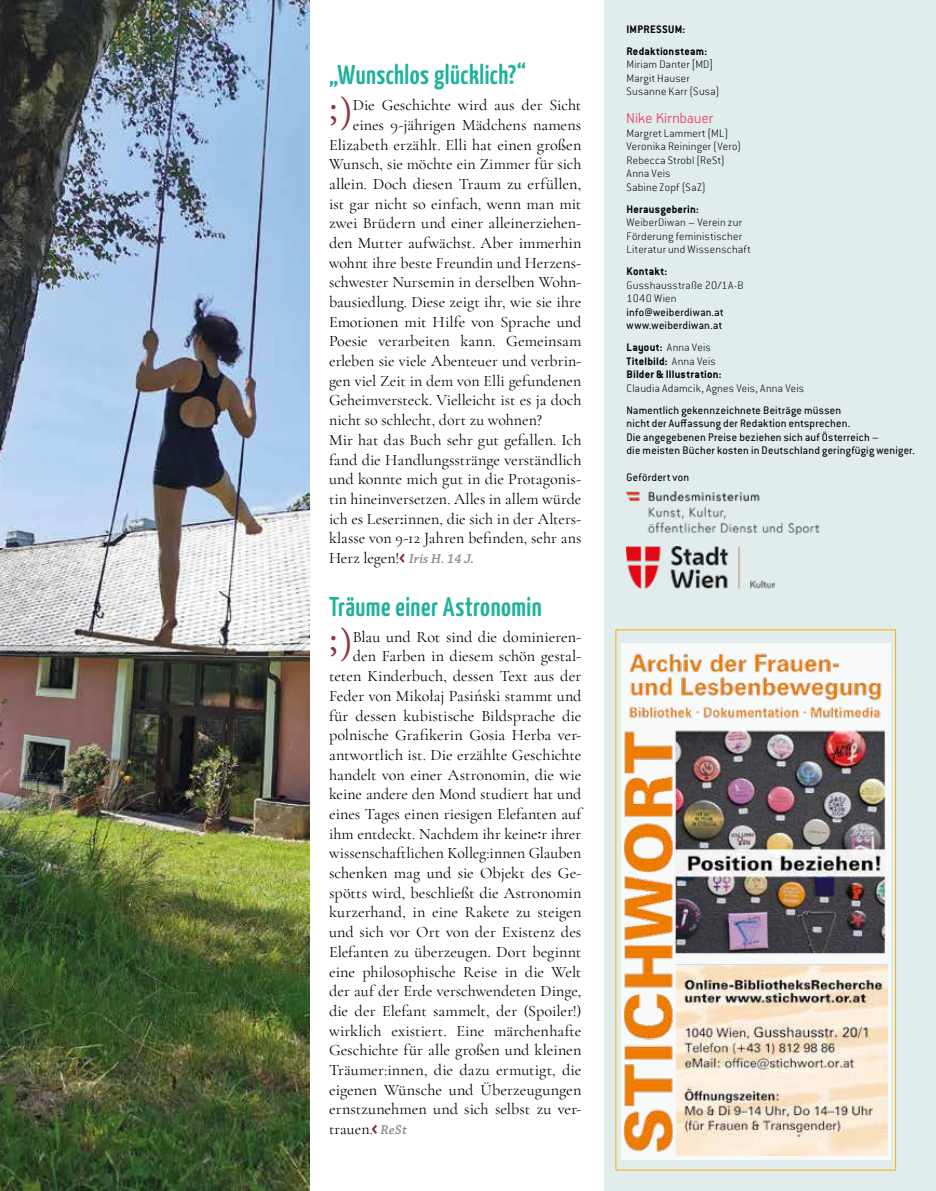
<style>
.page{position:relative;width:936px;height:1191px;background:#fff}
.page>*{position:absolute;margin:0;border:0;box-sizing:border-box;transform-origin:0 0}
.t1{font:39.3px "Minion Pro";color:#8d3844}
.t2{font:600 27px "Yanone Kaffeesatz";letter-spacing:.015em;color:#1fb19b}
.t3{font:300 16.2px "PF Handbook Pro";letter-spacing:.015em;color:#e7496c}
.t4{font:15.9px "Cormorant Garamond";color:#000}
.t5{font:200 12px/13.5px "Conduit ITC Std";letter-spacing:.02em;color:#000}
.t6{font:12px/13.5px "Conduit ITC Std";letter-spacing:.02em;color:#000}
.t7{font:700 12px/13.5px "Conduit ITC Std";letter-spacing:.02em;color:#000}
.s1{font-weight:700}
.s2{font-family:"Euphemia CAS";font-size:18px;color:#8d3844}
.s3{font-family:"Chaparral Pro Semibold It Capt";font-size:13.5px;color:#8e8b95}
.s4{font-weight:200}
</style>
<div class="page">
<img style="left:0;top:0;width:309px;height:1191px">
<div style="left:604px;top:0;width:331px;height:1191px;background:#e1eced"></div>
<svg style="left:621px;top:643px;width:269px;height:516px;fill:#f8fafa"></svg>
<img style="left:624px;top:644px;width:263px;height:511px">
<img style="left:626px;top:547px;width:148px;height:42px">
<img style="left:626px;top:492px;width:192px;height:42px">
<h2 class="t2" style="left:329px;top:56px;width:198px">„Wunschlos glücklich?“</h2>
<h1 class="t1" style="left:329px;top:83px;width:25px">;)</h1>
<p class="t4" style="left:353px;top:95px;width:230px">Die Geschichte wird aus der Sicht</p>
<p class="t4" style="left:353px;top:115px;width:230px">eines 9-jährigen Mädchens namens</p>
<p class="t4" style="left:329px;top:135px;width:254px">Elizabeth erzählt. Elli hat einen großen</p>
<p class="t4" style="left:329px;top:154px;width:254px">Wunsch, sie möchte ein Zimmer für sich</p>
<p class="t4" style="left:329px;top:174px;width:254px">allein. Doch diesen Traum zu erfüllen,</p>
<p class="t4" style="left:329px;top:194px;width:254px">ist gar nicht so einfach, wenn man mit</p>
<p class="t4" style="left:329px;top:213px;width:254px">zwei Brüdern und einer alleinerziehen-</p>
<p class="t4" style="left:329px;top:233px;width:254px">den Mutter aufwächst. Aber immerhin</p>
<p class="t4" style="left:329px;top:253px;width:254px">wohnt ihre beste Freundin und Herzens-</p>
<p class="t4" style="left:329px;top:272px;width:254px">schwester Nursemin in derselben Wohn-</p>
<p class="t4" style="left:329px;top:292px;width:254px">bausiedlung. Diese zeigt ihr, wie sie ihre</p>
<p class="t4" style="left:329px;top:312px;width:254px">Emotionen mit Hilfe von Sprache und</p>
<p class="t4" style="left:329px;top:332px;width:254px">Poesie verarbeiten kann. Gemeinsam</p>
<p class="t4" style="left:329px;top:351px;width:254px">erleben sie viele Abenteuer und verbrin-</p>
<p class="t4" style="left:329px;top:371px;width:254px">gen viel Zeit in dem von Elli gefundenen</p>
<p class="t4" style="left:329px;top:391px;width:254px">Geheimversteck. Vielleicht ist es ja doch</p>
<p class="t4" style="left:329px;top:410px;width:214px">nicht so schlecht, dort zu wohnen?</p>
<p class="t4" style="left:329px;top:430px;width:254px">Mir hat das Buch sehr gut gefallen. Ich</p>
<p class="t4" style="left:329px;top:450px;width:254px">fand die Handlungsstränge verständlich</p>
<p class="t4" style="left:329px;top:469px;width:254px">und konnte mich gut in die Protagonis-</p>
<p class="t4" style="left:329px;top:489px;width:254px">tin hineinversetzen. Alles in allem würde</p>
<p class="t4" style="left:329px;top:509px;width:254px">ich es Leser<span class="s1">:</span>innen, die sich in der Alters-</p>
<p class="t4" style="left:329px;top:528px;width:254px">klasse von 9-12 Jahren befinden, sehr ans</p>
<p class="t4" style="left:329px;top:548px;width:147px">Herz legen!<span class="s2">‹</span> <span class="s3">Iris H. 14 J.</span></p>
<h2 class="t2" style="left:329px;top:587px;width:214px">Träume einer Astronomin</h2>
<h1 class="t1" style="left:329px;top:615px;width:25px">;)</h1>
<p class="t4" style="left:353px;top:627px;width:230px">Blau und Rot sind die dominieren-</p>
<p class="t4" style="left:353px;top:647px;width:230px">den Farben in diesem schön gestal-</p>
<p class="t4" style="left:329px;top:666px;width:254px">teten Kinderbuch, dessen Text aus der</p>
<p class="t4" style="left:329px;top:686px;width:254px">Feder von Mikołaj Pasiński stammt und</p>
<p class="t4" style="left:329px;top:706px;width:254px">für dessen kubistische Bildsprache die</p>
<p class="t4" style="left:329px;top:725px;width:254px">polnische Grafikerin Gosia Herba ver-</p>
<p class="t4" style="left:329px;top:745px;width:254px">antwortlich ist. Die erzählte Geschichte</p>
<p class="t4" style="left:329px;top:765px;width:254px">handelt von einer Astronomin, die wie</p>
<p class="t4" style="left:329px;top:784px;width:254px">keine andere den Mond studiert hat und</p>
<p class="t4" style="left:329px;top:804px;width:254px">eines Tages einen riesigen Elefanten auf</p>
<p class="t4" style="left:329px;top:824px;width:254px">ihm entdeckt. Nachdem ihr keine<span class="s1">:</span>r ihrer</p>
<p class="t4" style="left:329px;top:843px;width:254px">wissenschaftlichen Kolleg:innen Glauben</p>
<p class="t4" style="left:329px;top:863px;width:254px">schenken mag und sie Objekt des Ge-</p>
<p class="t4" style="left:329px;top:883px;width:254px">spötts wird, beschließt die Astronomin</p>
<p class="t4" style="left:329px;top:902px;width:254px">kurzerhand, in eine Rakete zu steigen</p>
<p class="t4" style="left:329px;top:922px;width:254px">und sich vor Ort von der Existenz des</p>
<p class="t4" style="left:329px;top:942px;width:254px">Elefanten zu überzeugen. Dort beginnt</p>
<p class="t4" style="left:329px;top:961px;width:254px">eine philosophische Reise in die Welt</p>
<p class="t4" style="left:329px;top:981px;width:254px">der auf der Erde verschwendeten Dinge,</p>
<p class="t4" style="left:329px;top:1001px;width:254px">die der Elefant sammelt, der (Spoiler!)</p>
<p class="t4" style="left:329px;top:1021px;width:254px">wirklich existiert. Eine märchenhafte</p>
<p class="t4" style="left:329px;top:1040px;width:254px">Geschichte für alle großen und kleinen</p>
<p class="t4" style="left:329px;top:1060px;width:254px">Träumer:innen, die dazu ermutigt, die</p>
<p class="t4" style="left:329px;top:1080px;width:254px">eigenen Wünsche und Überzeugungen</p>
<p class="t4" style="left:329px;top:1099px;width:254px">ernstzunehmen und sich selbst zu ver-</p>
<p class="t4" style="left:329px;top:1119px;width:80px">trauen.<span class="s2">‹</span> <span class="s3">ReSt</span></p>
<p class="t7" style="left:626px;top:18px;width:82px;line-height:22px">IMPRESSUM:<br>Redaktionsteam:</p>
<p class="t5" style="left:626px;top:57px;width:94px">Miriam Danter [MD]<br>Margit Hauser<br>Susanne Karr (Susa)</p>
<p class="t3" style="left:626px;top:108px;width:88px">Nike Kirnbauer</p>
<p class="t5" style="left:626px;top:126px;width:116px">Margret Lammert (ML)<br>Veronika Reininger (Vero)<br>Rebecca Strobl (ReSt)<br>Anna Veis<br>Sabine Zopf (SaZ)</p>
<p class="t7" style="left:626px;top:202px;width:74px">Herausgeberin:</p>
<p class="t5" style="left:626px;top:215px;width:126px">WeiberDiwan – Verein zur<br>Förderung feministischer<br>Literatur und Wissenschaft</p>
<p class="t7" style="left:626px;top:264px;width:42px">Kontakt:</p>
<p class="t5" style="left:626px;top:278px;width:119px">Gusshausstraße 20/1A-B<br>1040 Wien</p>
<p class="t6" style="left:626px;top:305px;width:98px">info@weiberdiwan.at www.weiberdiwan.at</p>
<p class="t7" style="left:626px;top:340px;width:97px">Layout: <span class="s4">Anna Veis<br></span>Titelbild: <span class="s4">Anna Veis<br></span>Bilder &amp; Illustration:</p>
<p class="t5" style="left:626px;top:381px;width:179px">Claudia Adamcik, Agnes Veis, Anna Veis</p>
<p class="t6" style="left:626px;top:403px;width:290px">Namentlich gekennzeichnete Beiträge müssen<br>nicht der Auffassung der Redaktion entsprechen.<br>Die angegebenen Preise beziehen sich auf Österreich –<br>die meisten Bücher kosten in Deutschland geringfügig weniger.</p>
<p class="t6" style="left:626px;top:470px;width:64px">Gefördert von</p>
</div>
